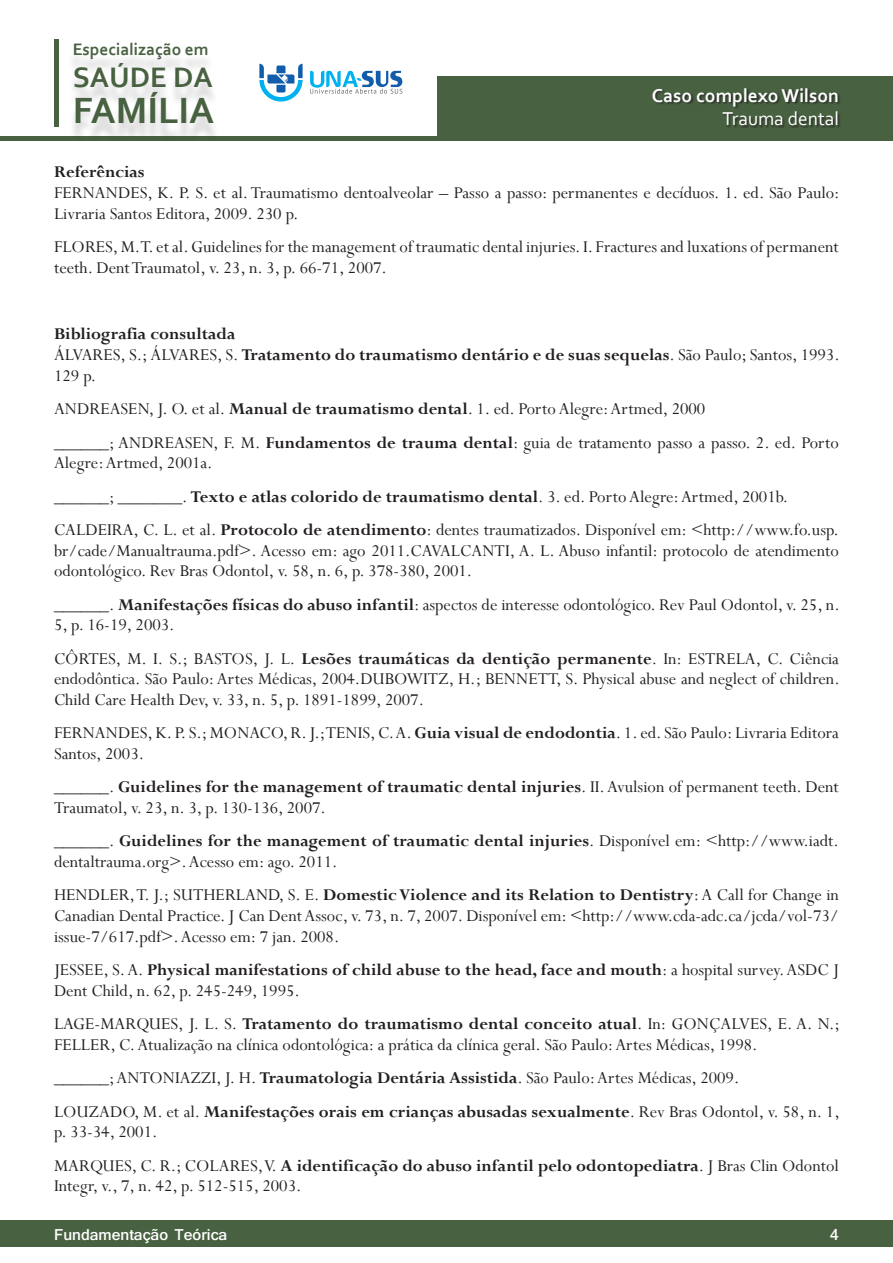
<style>
.page{position:relative;width:893px;height:1263px;background:#fff}
.page>*{position:absolute;margin:0;border:0;box-sizing:border-box;transform-origin:0 0}
.t1{font:700 38.25px "Corbel";color:#486141}
.t2{font:700 29.55px "Corbel";color:#486141}
.t3{font:700 19.5px "Corbel";color:#fff}
.t4{font:19.5px "Corbel";color:#fff}
.Referencia_Bibliogra{font:18.3px/20.7px "Perpetua";color:#231f20}
.Sub-Paragrafo_bold{font:700 18.3px "Perpetua";color:#231f20}
.t5{font:700 17.4px "Corbel";color:#486141}
.t6{font:700 16.5px "Shruti";color:#fff}
.s1{font-weight:700}
</style>
<div class="page">
<div style="left:0;top:1220px;width:893px;height:27px;background:#486141"></div>
<hr style="left:0;top:136px;width:893px;height:4px;background:#486141">
<div style="left:438px;top:77px;width:455px;height:63px;background:#486141"></div>
<div style="left:54px;top:39px;width:5px;height:87px;background:#486141"></div>
<div style="left:67px;top:49px;width:153px;height:94px;background:#231f20;opacity:.2"></div>
<div style="left:652px;top:88px;width:189px;height:40px;background:#231f20;opacity:.75"></div>
<svg style="left:259px;top:64px;width:44px;height:38px"></svg>
<svg style="left:310px;top:71px;width:92px;height:23px"></svg>
<p class="t5" style="left:73px;top:38px;width:137px">Especialização em</p>
<h2 class="t2" style="left:73px;top:58px;width:142px">SAÚDE DA</h2>
<h1 class="t1" style="left:73px;top:87px;width:143px">FAMÍLIA</h1>
<p class="t3" style="left:652px;top:84px;width:189px">Caso complexo Wilson</p>
<p class="t4" style="left:722px;top:107px;width:118px">Trauma dental</p>
<p class="Sub-Paragrafo_bold" style="left:54px;top:161px;width:92px">Referências</p>
<p class="Referencia_Bibliogra" style="left:54px;top:182px;width:787px">FERNANDES, K. P. S. et al. Traumatismo dentoalveolar – Passo a passo: permanentes e decíduos. 1. ed. São Paulo:<br>Livraria Santos Editora, 2009. 230 p.</p>
<p class="Referencia_Bibliogra" style="left:54px;top:236px;width:786px">FLORES, M. T. et al. Guidelines for the management of traumatic dental injuries. I. Fractures and luxations of permanent teeth. Dent Traumatol, v. 23, n. 3, p. 66-71, 2007.</p>
<p class="Sub-Paragrafo_bold" style="left:54px;top:323px;width:183px">Bibliografia consultada</p>
<p class="Referencia_Bibliogra" style="left:54px;top:344px;width:787px">ÁLVARES, S.; ÁLVARES, S. <span class="s1">Tratamento do traumatismo dentário e de suas sequelas</span>. São Paulo; Santos, 1993.<br>129 p.</p>
<p class="Referencia_Bibliogra" style="left:54px;top:398px;width:653px">ANDREASEN, J. O. et al. <span class="s1">Manual de traumatismo dental</span>. 1. ed. Porto Alegre: Artmed, 2000</p>
<p class="Referencia_Bibliogra" style="left:54px;top:432px;width:786px">______; ANDREASEN, F. M. <span class="s1">Fundamentos de trauma dental</span>: guia de tratamento passo a passo. 2. ed. Porto<br>Alegre: Artmed, 2001a.</p>
<p class="Referencia_Bibliogra" style="left:54px;top:486px;width:736px">______; _______. <span class="s1">Texto e atlas colorido de traumatismo dental</span>. 3. ed. Porto Alegre: Artmed, 2001b.</p>
<p class="Referencia_Bibliogra" style="left:54px;top:519px;width:786px;text-align:justify">CALDEIRA, C. L. et al. <span class="s1">Protocolo de atendimento</span>: dentes traumatizados. Disponível em: &lt;http://www.fo.usp. br/cade/Manualtrauma.pdf&gt;. Acesso em: ago 2011.CAVALCANTI, A. L. Abuso infantil: protocolo de atendimento odontológico. Rev Bras Odontol, v. 58, n. 6, p. 378-380, 2001.</p>
<p class="Referencia_Bibliogra" style="left:54px;top:594px;width:787px">______. <span class="s1">Manifestações físicas do abuso infantil</span>: aspectos de interesse odontológico. Rev Paul Odontol, v. 25, n.<br>5, p. 16-19, 2003.</p>
<p class="Referencia_Bibliogra" style="left:54px;top:648px;width:787px;text-align:justify">CÔRTES, M. I. S.; BASTOS, J. L. <span class="s1">Lesões traumáticas da dentição permanente</span>. In: ESTRELA, C. Ciência endodôntica. São Paulo: Artes Médicas, 2004.DUBOWITZ, H.; BENNETT, S. Physical abuse and neglect of children.<br>Child Care Health Dev, v. 33, n. 5, p. 1891-1899, 2007.</p>
<p class="Referencia_Bibliogra" style="left:54px;top:722px;width:786px">FERNANDES, K. P. S.; MONACO, R. J.; TENIS, C. A. <span class="s1">Guia visual de endodontia</span>. 1. ed. São Paulo: Livraria Editora<br>Santos, 2003.</p>
<p class="Referencia_Bibliogra" style="left:54px;top:776px;width:786px">______. <span class="s1">Guidelines for the management of traumatic dental injuries</span>. II. Avulsion of permanent teeth. Dent<br>Traumatol, v. 23, n. 3, p. 130-136, 2007.</p>
<p class="Referencia_Bibliogra" style="left:54px;top:830px;width:786px">______. <span class="s1">Guidelines for the management of traumatic dental injuries</span>. Disponível em: &lt;http://www.iadt. dentaltrauma.org&gt;. Acesso em: ago. 2011.</p>
<p class="Referencia_Bibliogra" style="left:54px;top:884px;width:786px;text-align:justify">HENDLER, T. J.; SUTHERLAND, S. E. <span class="s1">Domestic Violence and its Relation to Dentistry</span>: A Call for Change in Canadian Dental Practice. J Can Dent Assoc, v. 73, n. 7, 2007. Disponível em: &lt;http://www.cda-adc.ca/jcda/vol-73/ issue-7/617.pdf&gt;. Acesso em: 7 jan. 2008.</p>
<p class="Referencia_Bibliogra" style="left:54px;top:959px;width:786px">JESSEE, S. A. <span class="s1">Physical manifestations of child abuse to the head, face and mouth</span>: a hospital survey. ASDC J<br>Dent Child, n. 62, p. 245-249, 1995.</p>
<p class="Referencia_Bibliogra" style="left:54px;top:1013px;width:787px">LAGE-MARQUES, J. L. S. <span class="s1">Tratamento do traumatismo dental conceito atual</span>. In: GONÇALVES, E. A. N.;<br>FELLER, C. Atualização na clínica odontológica: a prática da clínica geral. São Paulo: Artes Médicas, 1998.</p>
<p class="Referencia_Bibliogra" style="left:54px;top:1067px;width:687px">______; ANTONIAZZI, J. H. <span class="s1">Traumatologia Dentária Assistida</span>. São Paulo: Artes Médicas, 2009.</p>
<p class="Referencia_Bibliogra" style="left:54px;top:1100px;width:787px">LOUZADO, M. et al. <span class="s1">Manifestações orais em crianças abusadas sexualmente</span>. Rev Bras Odontol, v. 58, n. 1, p. 33-34, 2001.</p>
<p class="Referencia_Bibliogra" style="left:54px;top:1154px;width:786px">MARQUES, C. R.; COLARES, V. <span class="s1">A identificação do abuso infantil pelo odontopediatra</span>. J Bras Clin Odontol<br>Integr, v., 7, n. 42, p. 512-515, 2003.</p>
<p class="t6" style="left:54px;top:1225px;width:175px">Fundamentação Teórica</p>
<p class="t6" style="left:830px;top:1225px;width:10px">4</p>
</div>
